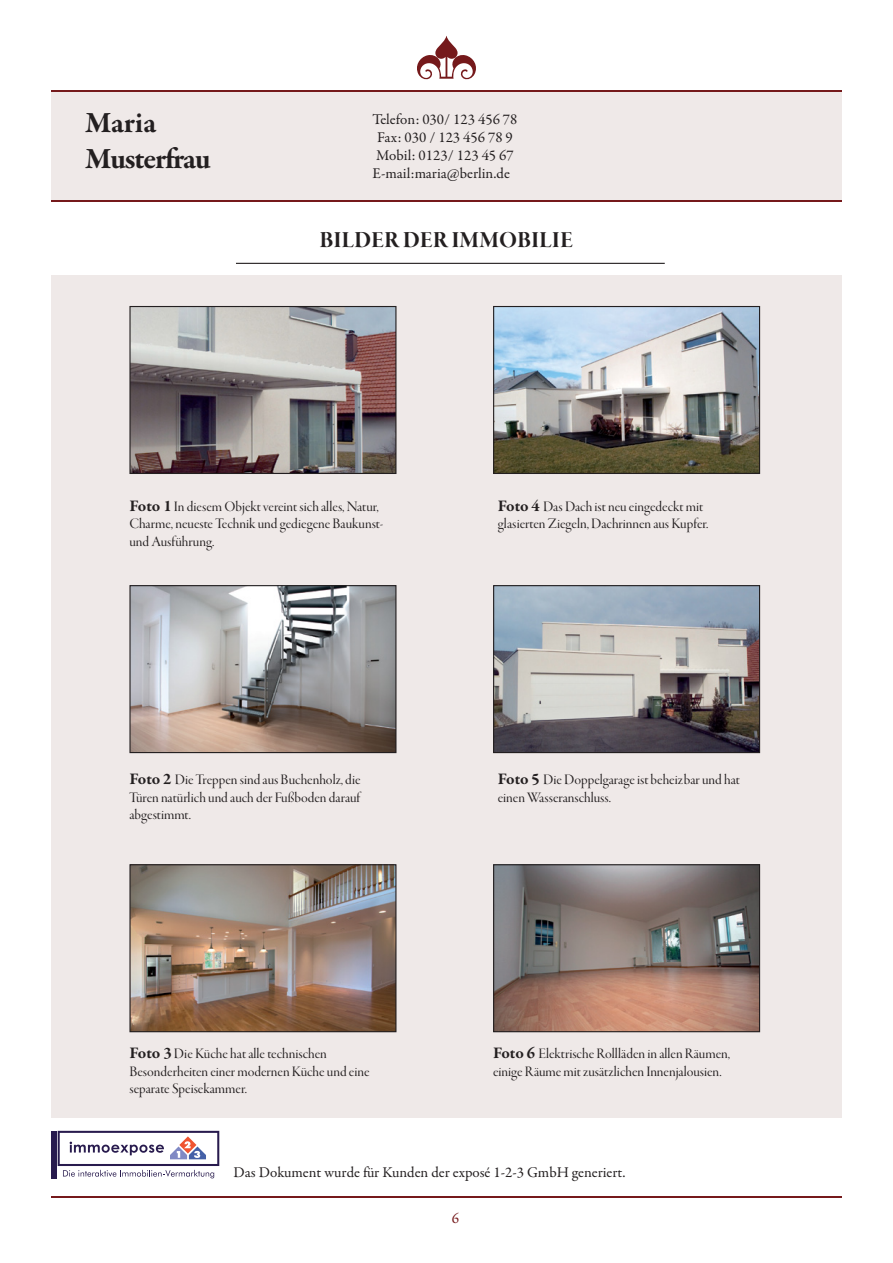
<style>
.page{position:relative;width:893px;height:1263px;background:#fff}
.page>*{position:absolute;margin:0;border:0;box-sizing:border-box;transform-origin:0 0}
.t1{font:700 30px/36px "Garamond Premr Pro";letter-spacing:-.035em;color:#231f20}
.t2{font:24px "Garamond Premr Pro Bd Disp";letter-spacing:.015em;color:#231f20}
.t3{font:15px/17.5px "Garamond Premr Pro Disp";color:#231f20}
.t4{font:15px/18px "Garamond Premr Pro";color:#231f20;text-align:center}
.t5{font:15px "Garamond Premr Pro";color:#75191b}
.s1{font-family:"Garamond Premr Pro";font-weight:700;font-size:16.5px}
</style>
<div class="page">
<div style="left:51px;top:92px;width:791px;height:110px;background:#efe9e8"></div>
<hr style="left:51px;top:90px;width:791px;height:2px;background:#75191b">
<hr style="left:51px;top:200px;width:791px;height:2px;background:#75191b">
<hr style="left:51px;top:1196px;width:791px;height:2px;background:#75191b">
<svg style="left:417px;top:36px;width:59px;height:44px"></svg>
<div style="left:51px;top:276px;width:791px;height:841px;background:#efe9e8"></div>
<hr style="left:236px;top:263px;width:429px;height:1px;background:#231f20">
<img style="left:495px;top:308px;width:263px;height:164px">
<div style="left:493px;top:306px;width:267px;height:168px;border:1px solid #231f20"></div>
<img style="left:131px;top:308px;width:263px;height:164px">
<div style="left:129px;top:306px;width:267px;height:168px;border:1px solid #231f20"></div>
<img style="left:495px;top:587px;width:263px;height:164px">
<div style="left:493px;top:585px;width:267px;height:168px;border:1px solid #231f20"></div>
<img style="left:131px;top:587px;width:263px;height:164px">
<div style="left:129px;top:585px;width:267px;height:168px;border:1px solid #231f20"></div>
<img style="left:495px;top:866px;width:263px;height:164px">
<div style="left:493px;top:864px;width:267px;height:168px;border:1px solid #231f20"></div>
<img style="left:131px;top:866px;width:263px;height:164px">
<div style="left:129px;top:864px;width:267px;height:168px;border:1px solid #231f20"></div>
<div style="left:51px;top:1131px;width:5px;height:47px;background:#281b4e"></div>
<svg style="left:58px;top:1131px;width:161px;height:47px"></svg>
<p class="t1" style="left:85px;top:105px;width:127px">Maria<br>Musterfrau</p>
<p class="t4" style="left:373px;top:110px;width:147px">Telefon: 030/ 123 456 78<br>Fax: 030 / 123 456 78 9<br>Mobil: 0123/ 123 45 67<br>E-mail:maria@berlin.de</p>
<p class="t2" style="left:320px;top:227px;width:255px">BILDER DER IMMOBILIE</p>
<p class="t3" style="left:129px;top:498px;width:255px"><span class="s1">Foto 1</span> In diesem Objekt vereint sich alles, Natur,<br>Charme, neueste Technik und gediegene Baukunst&shy;und Ausführung.</p>
<p class="t3" style="left:129px;top:771px;width:233px;text-align:justify"><span class="s1">Foto 2</span> Die Treppen sind aus Buchenholz, die Türen natürlich und auch der Fußboden darauf abgestimmt.</p>
<p class="t3" style="left:129px;top:1045px;width:242px"><span class="s1">Foto 3</span> Die Küche hat alle technischen<br>Besonderheiten einer modernen Küche und eine separate Speisekammer.</p>
<p class="t3" style="left:498px;top:498px;width:212px"><span class="s1">Foto 4</span> Das Dach ist neu eingedeckt mit glasierten Ziegeln, Dachrinnen aus Kupfer.</p>
<p class="t3" style="left:498px;top:771px;width:244px"><span class="s1">Foto 5</span> Die Doppelgarage ist beheizbar und hat einen Wasseranschluss.</p>
<p class="t3" style="left:493px;top:1045px;width:239px"><span class="s1">Foto 6</span> Elektrische Rollläden in allen Räumen, einige Räume mit zusätzlichen Innenjalousien.</p>
<p class="t4" style="left:234px;top:1164px;width:393px">Das Dokument wurde für Kunden der exposé 1-2-3 GmbH generiert.</p>
<p class="t5" style="left:452px;top:1209px;width:9px">6</p>
</div>
